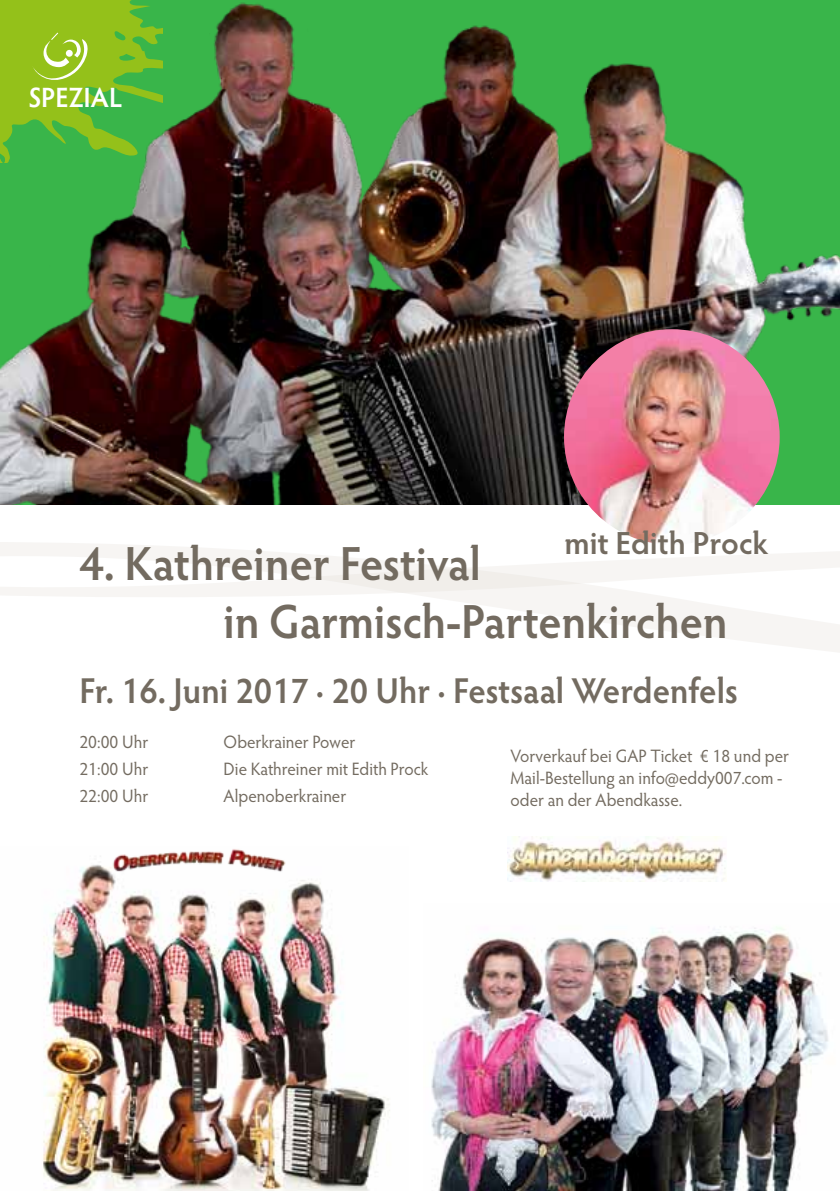
<style>
.page{position:relative;width:840px;height:1191px;background:#fff}
.page>*{position:absolute;margin:0;border:0;box-sizing:border-box;transform-origin:0 0}
.t1{font:600 48px/57.6px "Hypatia Sans Pro";letter-spacing:-.005em;color:#736b60;scale:.95 1}
.t2{font:600 36px "Hypatia Sans Pro";color:#736b60;scale:.95 1}
.t3{font:600 32px "Hypatia Sans Pro";letter-spacing:-.005em;color:#736b60}
.t4{font:600 28px "Hypatia Sans Pro";color:#fff;scale:.95 1}
.t5{font:18px/21.6px "Hypatia Sans Pro";color:#736b60;scale:.95 1}
</style>
<div class="page">
<svg style="left:459px;top:601px;width:380px;height:51px"></svg>
<svg style="left:0;top:542px;width:839px;height:59px"></svg>
<img style="left:0;top:0;width:839px;height:505px">
<svg style="left:0;top:0;width:162px;height:162px;background:#78bd2f"></svg>
<img style="left:563px;top:329px;width:216px;height:216px;border-radius:108px">
<img style="left:431px;top:926px;width:398px;height:265px">
<img style="left:507px;top:836px;width:219px;height:45px">
<img style="left:43px;top:864px;width:347px;height:327px">
<img style="left:111px;top:849px;width:175px;height:27px">
<h3 class="t4" style="left:28px;top:78px;width:100px">SPEZIAL</h3>
<h3 class="t3" style="left:564px;top:521px;width:205px">mit Edith Prock</h3>
<h1 class="t1" style="left:223px;top:532px;width:531px;text-indent:-144px">4. Kathreiner Festival<br>in Garmisch-Partenkirchen</h1>
<h2 class="t2" style="left:79px;top:666px;width:694px">Fr. 16. Juni 2017 . 20 Uhr . Festsaal Werdenfels</h2>
<p class="t5" style="left:79px;top:730px;width:74px">20:00 Uhr</p>
<p class="t5" style="left:223px;top:730px;width:140px">Oberkrainer Power</p>
<p class="t5" style="left:79px;top:757px;width:74px">21:00 Uhr</p>
<p class="t5" style="left:223px;top:757px;width:217px">Die Kathreiner mit Edith Prock</p>
<p class="t5" style="left:79px;top:785px;width:74px">22:00 Uhr</p>
<p class="t5" style="left:223px;top:785px;width:130px">Alpenoberkrainer</p>
<p class="t5" style="left:510px;top:745px;width:294px">Vorverkauf bei GAP Ticket € 18 und per<br>Mail-Bestellung an info@eddy007.com - oder an der Abendkasse.</p>
</div>
